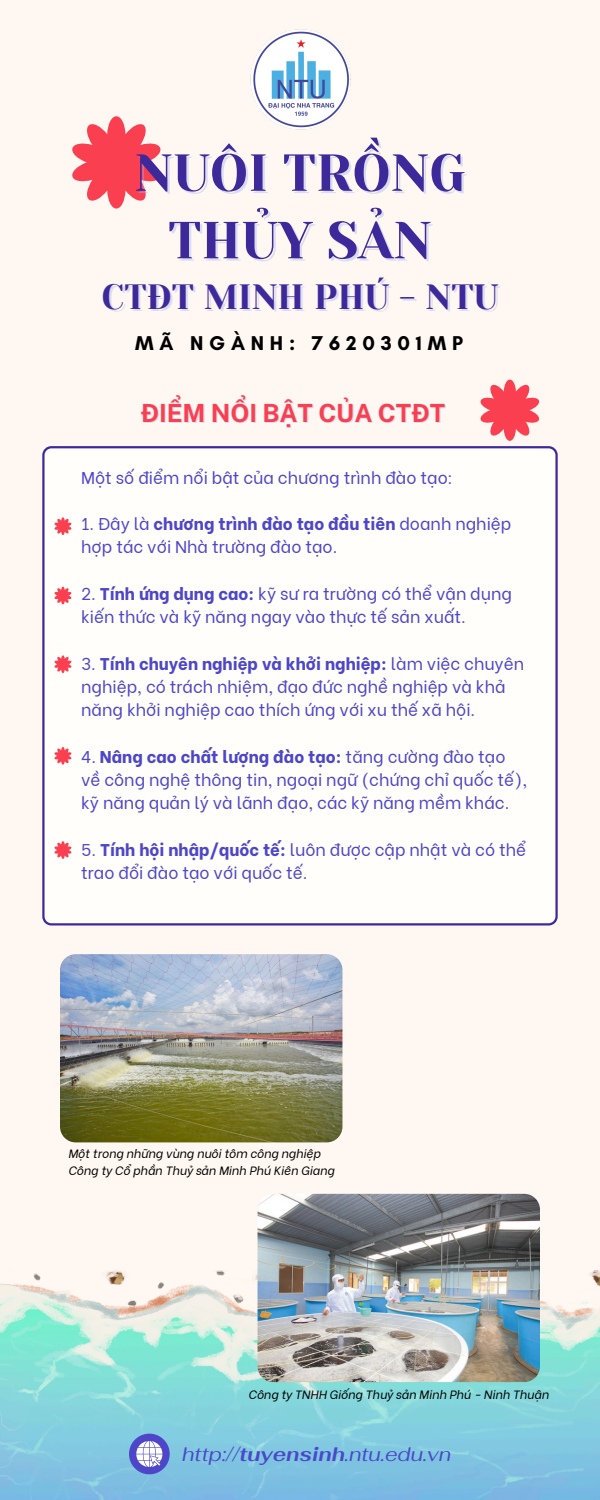
<style>
.page{position:relative;width:600px;height:1500px;background:#fff7f1}
.page>*{position:absolute;margin:0;border:0;box-sizing:border-box;transform-origin:0 0}
.t1{font:52px "Yeseva One";color:#3e299b}
.t2{font:35px "Yeseva One";color:#3e299b}
.t3{font:700 25px "Public Sans";color:#fa3f50}
.t4{font:700 20.4px "Glacial Indifference";letter-spacing:.285em;color:#000}
.t5{font:italic 20px "Fahkwang";color:#4d46c9}
.t6{font:17px/23.2px "Be Vietnam";color:#4d46c9}
.t7{font:italic 12px "Be Vietnam";color:#000}
.s1{font-weight:800}
.s2{font-weight:700}
</style>
<div class="page">
<svg style="left:72px;top:116px;width:89px;height:92px"></svg>
<div style="left:42px;top:446px;width:516px;height:479px;background:#fffefa"></div>
<svg style="left:480px;top:380px;width:60px;height:61px"></svg>
<img style="left:250px;top:29px;width:101px;height:101px">
<svg style="left:54px;top:517px;width:17px;height:18px"></svg>
<svg style="left:54px;top:587px;width:17px;height:17px"></svg>
<svg style="left:54px;top:747px;width:17px;height:18px"></svg>
<svg style="left:54px;top:655px;width:17px;height:18px"></svg>
<svg style="left:54px;top:841px;width:17px;height:18px"></svg>
<img style="left:0;top:1270px;width:600px;height:230px">
<svg style="left:129px;top:1434px;width:41px;height:40px"></svg>
<img style="left:60px;top:954px;width:282px;height:188px;border-radius:16px">
<img style="left:258px;top:1194px;width:282px;height:188px;border-radius:16px">
<p class="t1" style="left:134px;top:143px;width:333px">NUÔI TRỒNG</p>
<h5 class="t1" style="left:168px;top:211px;width:265px">THỦY SẢN</h5>
<h5 class="t2" style="left:102px;top:277px;width:398px">CTĐT MINH PHÚ - NTU</h5>
<h5 class="t4" style="left:135px;top:330px;width:330px">MÃ NGÀNH: 7620301MP</h5>
<h5 class="t3" style="left:140px;top:398px;width:306px">ĐIỂM NỔI BẬT CỦA CTĐT</h5>
<p class="t6" style="left:81px;top:464px;width:373px">Một số điểm nổi bật của chương trình đào tạo:</p>
<h1 class="t6" style="left:81px;top:511px;width:432px">1. Đây là <span class="s1">chương trình đào tạo đầu tiên</span> doanh nghiệp hợp tác với Nhà trường đào tạo.</h1>
<h3 class="t6" style="left:81px;top:580px;width:432px">2. <span class="s1">Tính ứng dụng cao:</span> kỹ sư ra trường có thể vận dụng kiến thức và kỹ năng ngay vào thực tế sản xuất.</h3>
<p class="t6" style="left:81px;top:650px;width:444px">3. <span class="s1">Tính chuyên nghiệp và khởi nghiệp:</span> làm việc chuyên nghiệp, có trách nhiệm, đạo đức nghề nghiệp và khả năng khởi nghiệp cao thích ứng với xu thế xã hội.</p>
<h2 class="t6" style="left:81px;top:743px;width:448px">4. <span class="s1">Nâng cao chất lượng đào tạo:</span> tăng cường đào tạo về công nghệ thông tin, ngoại ngữ (chứng chỉ quốc tế), kỹ năng quản lý và lãnh đạo, các kỹ năng mềm khác.</h2>
<p class="t6" style="left:81px;top:836px;width:446px">5. <span class="s1">Tính hội nhập/quốc tế:</span> luôn được cập nhật và có thể trao đổi đào tạo với quốc tế.</p>
<p class="t7" style="left:68px;top:1144px;width:254px">Một trong những vùng nuôi tôm công nghiệp</p>
<p class="t7" style="left:68px;top:1160px;width:268px">Công ty Cổ phần Thuỷ sản Minh Phú Kiên Giang</p>
<p class="t7" style="left:248px;top:1385px;width:302px">Công ty TNHH Giống Thuỷ sản Minh Phú - Ninh Thuận</p>
<h5 class="t5" style="left:182px;top:1441px;width:270px">http://<span class="s2">tuyensinh</span>.ntu.edu.vn</h5>
</div>
